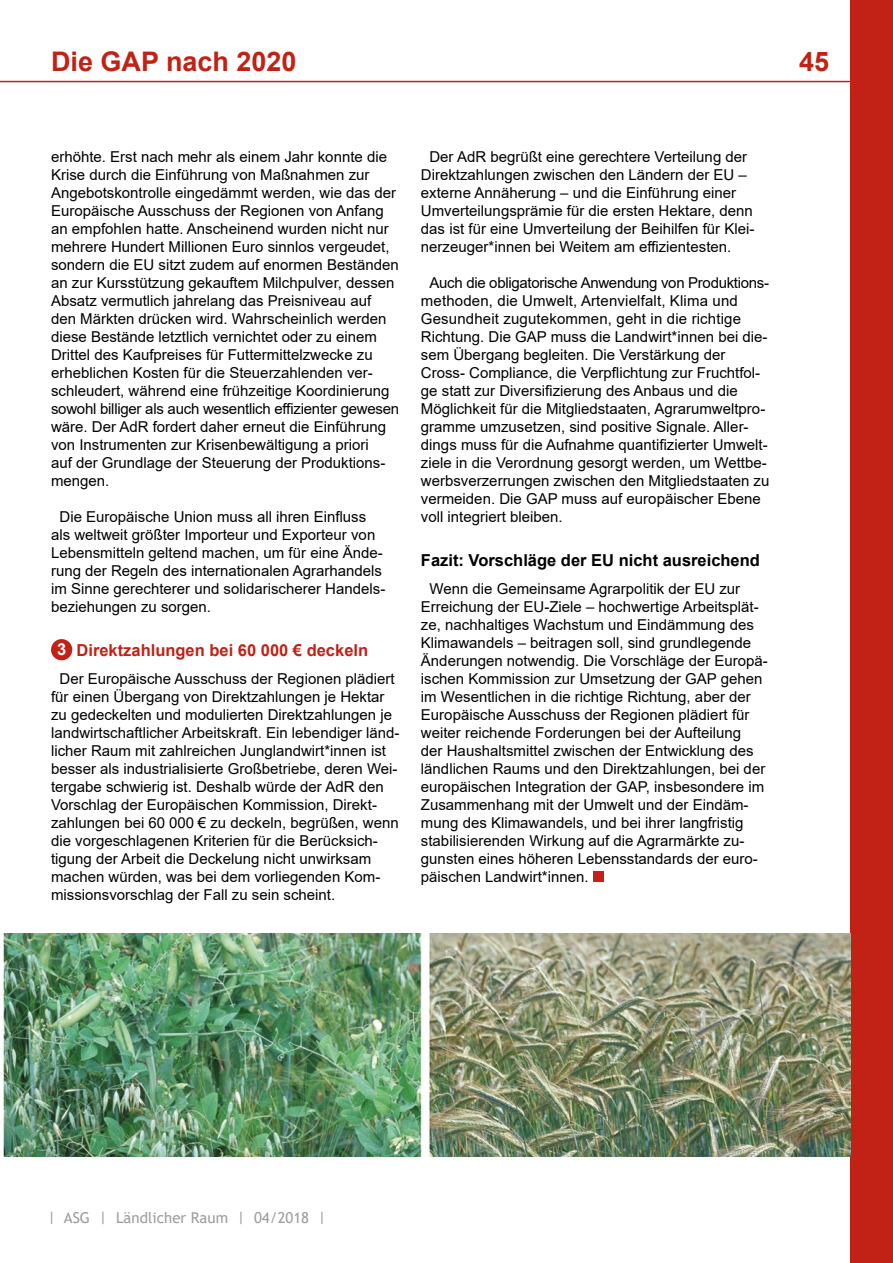
<style>
.page{position:relative;width:893px;height:1263px;background:#fff}
.page>*{position:absolute;margin:0;border:0;box-sizing:border-box;transform-origin:0 0}
.t1{font:700 27px "Arial";color:#c22115}
.t2{font:700 16.5px "Arial";color:#000}
.t3{font:700 16.5px "Arial";color:#c22115}
.t4{font:700 16.5px "Arial";color:#fff}
.t5{font:15px/18px "Arial";color:#000}
.t6{font:15px "Trebuchet MS";color:#9d9d9c}
</style>
<div class="page">
<div style="left:850px;top:0;width:43px;height:1263px;background:#c22115"></div>
<hr style="left:0;top:81px;width:893px;height:1px;background:#c22115">
<div style="left:51px;top:639px;width:21px;height:21px;background:#c22115;border-radius:50%"></div>
<div style="left:593px;top:871px;width:10px;height:11px;background:#c22115"></div>
<img style="left:3px;top:933px;width:847px;height:223px">
<h1 class="t1" style="left:51px;top:42px;width:247px">Die GAP nach 2020</h1>
<h1 class="t1" style="left:799px;top:42px;width:32px">45</h1>
<p class="t5" style="left:51px;top:148px;width:350px">erhöhte. Erst nach mehr als einem Jahr konnte die Krise durch die Einführung von Maßnahmen zur Angebotskontrolle eingedämmt werden, wie das der Europäische Ausschuss der Regionen von Anfang an empfohlen hatte. Anscheinend wurden nicht nur mehrere Hundert Millionen Euro sinnlos vergeudet, sondern die EU sitzt zudem auf enormen Beständen an zur Kursstützung gekauftem Milchpulver, dessen Absatz vermutlich jahrelang das Preisniveau auf den Märkten drücken wird. Wahrscheinlich werden diese Bestände letztlich vernichtet oder zu einem Drittel des Kaufpreises für Futtermittelzwecke zu erheblichen Kosten für die Steuerzahlenden ver&shy;schleudert, während eine frühzeitige Koordinierung sowohl billiger als auch wesentlich effizienter gewesen wäre. Der AdR fordert daher erneut die Einführung von Instrumenten zur Krisenbewältigung a priori<br>auf der Grundlage der Steuerung der Produktions&shy;mengen.</p>
<p class="t5" style="left:51px;top:508px;width:336px;text-indent:9px">Die Europäische Union muss all ihren Einfluss als weltweit größter Importeur und Exporteur von Lebensmitteln geltend machen, um für eine Ände&shy;rung der Regeln des internationalen Agrarhandels im Sinne gerechterer und solidarischerer Handels&shy;beziehungen zu sorgen.</p>
<p class="t3" style="left:77px;top:638px;width:293px">Direktzahlungen bei 60 000 € deckeln</p>
<p class="t5" style="left:51px;top:670px;width:350px;text-indent:9px">Der Europäische Ausschuss der Regionen plädiert für einen Übergang von Direktzahlungen je Hektar zu gedeckelten und modulierten Direktzahlungen je landwirtschaftlicher Arbeitskraft. Ein lebendiger länd&shy;licher Raum mit zahlreichen Junglandwirt*innen ist besser als industrialisierte Großbetriebe, deren Wei&shy;tergabe schwierig ist. Deshalb würde der AdR den Vorschlag der Europäischen Kommission, Direkt&shy;zahlungen bei 60 000 € zu deckeln, begrüßen, wenn die vorgeschlagenen Kriterien für die Berücksich&shy;tigung der Arbeit die Deckelung nicht unwirksam machen würden, was bei dem vorliegenden Kom&shy;missionsvorschlag der Fall zu sein scheint.</p>
<p class="t4" style="left:57px;top:638px;width:11px">3</p>
<p class="t5" style="left:421px;top:148px;width:335px;text-indent:9px">Der AdR begrüßt eine gerechtere Verteilung der Direktzahlungen zwischen den Ländern der EU – externe Annäherung – und die Einführung einer Umverteilungsprämie für die ersten Hektare, denn das ist für eine Umverteilung der Beihilfen für Klei&shy;nerzeuger*innen bei Weitem am effizientesten.</p>
<p class="t5" style="left:421px;top:274px;width:350px;text-indent:9px">Auch die obligatorische Anwendung von Produktions&shy;methoden, die Umwelt, Artenvielfalt, Klima und Gesundheit zugutekommen, geht in die richtige Richtung. Die GAP muss die Landwirt*innen bei die&shy;sem Übergang begleiten. Die Verstärkung der Cross- Compliance, die Verpflichtung zur Fruchtfol&shy;ge statt zur Diversifizierung des Anbaus und die Möglichkeit für die Mitgliedstaaten, Agrarumweltpro&shy;gramme umzusetzen, sind positive Signale. Aller&shy;dings muss für die Aufnahme quantifizierter Umwelt&shy;ziele in die Verordnung gesorgt werden, um Wettbe&shy;werbsverzerrungen zwischen den Mitgliedstaaten zu vermeiden. Die GAP muss auf europäischer Ebene voll integriert bleiben.</p>
<p class="t2" style="left:421px;top:548px;width:340px">Fazit: Vorschläge der EU nicht ausreichend</p>
<p class="t5" style="left:421px;top:580px;width:348px;text-indent:9px">Wenn die Gemeinsame Agrarpolitik der EU zur Erreichung der EU-Ziele – hochwertige Arbeitsplät&shy;ze, nachhaltiges Wachstum und Eindämmung des Klimawandels – beitragen soll, sind grundlegende Änderungen notwendig. Die Vorschläge der Europä&shy;ischen Kommission zur Umsetzung der GAP gehen im Wesentlichen in die richtige Richtung, aber der Europäische Ausschuss der Regionen plädiert für weiter reichende Forderungen bei der Aufteilung<br>der Haushaltsmittel zwischen der Entwicklung des ländlichen Raums und den Direktzahlungen, bei der europäischen Integration der GAP, insbesondere im Zusammenhang mit der Umwelt und der Eindäm&shy;mung des Klimawandels, und bei ihrer langfristig stabilisierenden Wirkung auf die Agrarmärkte zu&shy;gunsten eines höheren Lebensstandards der euro&shy;päischen Landwirt*innen.</p>
<p class="t6" style="left:48px;top:1208px;width:280px">| ASG | Ländlicher Raum | 04/2018 |</p>
</div>
